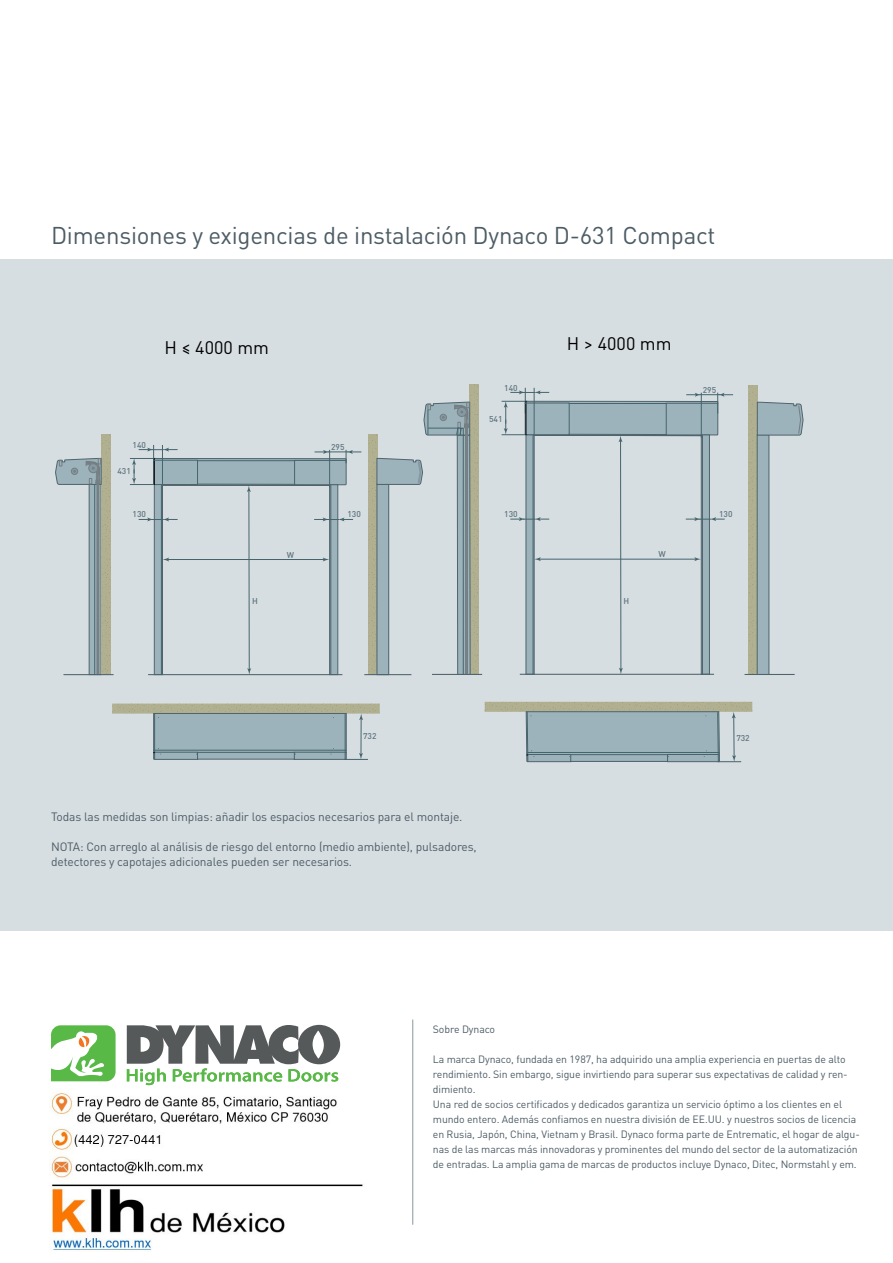
<style>
.page{position:relative;width:893px;height:1263px;background:#fff}
.page>*{position:absolute;margin:0;border:0;box-sizing:border-box;transform-origin:0 0}
.t1{font:24px "DINOT";letter-spacing:-.01em;color:#4c5c65}
.t2{font:18px "DINOT";color:#000}
.t3{font:12px/15px "DINOT";letter-spacing:-.01em;color:#4c5c65}
.t4{font:10.5px/15px "DINOT";letter-spacing:-.01em;color:#4c5c65}
.t5{font:500 8.4px "DINOT";color:#5e757d}
</style>
<div class="page">
<div style="left:0;top:259px;width:893px;height:672px;background:#d7dee2"></div>
<svg style="left:51px;top:1025px;width:65px;height:56px"></svg>
<svg style="left:127px;top:1025px;width:213px;height:60px"></svg>
<hr style="left:412px;top:1019px;width:1px;height:206px;background:#8998a1">
<div style="left:526px;top:435px;width:8px;height:239px;background:#9cb3bc"></div>
<div style="left:526px;top:434px;width:8px;height:241px;border:1px solid #4f646b"></div>
<hr style="left:620px;top:440px;width:1px;height:230px;background:#45646c">
<svg style="left:619px;top:668px;width:4px;height:6px"></svg>
<hr style="left:539px;top:559px;width:157px;height:1px;background:#45646c">
<svg style="left:694px;top:557px;width:7px;height:4px"></svg>
<svg style="left:534px;top:557px;width:7px;height:4px"></svg>
<hr style="left:533px;top:435px;width:1px;height:239px;background:#45646c">
<div style="left:701px;top:435px;width:8px;height:239px;background:#9cb3bc"></div>
<div style="left:701px;top:434px;width:9px;height:241px;border:1px solid #4f646b"></div>
<svg style="left:510px;top:517px;width:39px;height:4px"></svg>
<svg style="left:686px;top:517px;width:39px;height:4px"></svg>
<svg style="left:502px;top:388px;width:231px;height:54px"></svg>
<hr style="left:702px;top:435px;width:1px;height:239px;background:#4f646b">
<hr style="left:520px;top:674px;width:194px;height:1px;background:#4f646b">
<div style="left:154px;top:484px;width:8px;height:191px;background:#9cb3bc"></div>
<div style="left:154px;top:484px;width:9px;height:191px;border:1px solid #4f646b"></div>
<div style="left:368px;top:435px;width:9px;height:240px;background:#b1b091"></div>
<svg style="left:91px;top:494px;width:6px;height:179px"></svg>
<div style="left:89px;top:484px;width:12px;height:191px;border:1px solid #4f646b"></div>
<div style="left:101px;top:435px;width:9px;height:240px;background:#b1b091"></div>
<hr style="left:249px;top:490px;width:1px;height:180px;background:#45646c">
<svg style="left:247px;top:668px;width:4px;height:6px"></svg>
<hr style="left:167px;top:559px;width:158px;height:1px;background:#45646c">
<svg style="left:323px;top:557px;width:6px;height:4px"></svg>
<svg style="left:163px;top:557px;width:6px;height:4px"></svg>
<hr style="left:364px;top:674px;width:47px;height:1px;background:#4f646b">
<svg style="left:55px;top:458px;width:47px;height:36px"></svg>
<div style="left:97px;top:483px;width:2px;height:191px;border:1px solid #747e83"></div>
<hr style="left:94px;top:484px;width:1px;height:191px;background:#45646c">
<hr style="left:161px;top:484px;width:1px;height:191px;background:#45646c">
<svg style="left:331px;top:492px;width:5px;height:181px"></svg>
<div style="left:329px;top:484px;width:9px;height:191px;border:1px solid #4f646b"></div>
<svg style="left:139px;top:517px;width:39px;height:4px"></svg>
<svg style="left:314px;top:517px;width:39px;height:4px"></svg>
<hr style="left:63px;top:674px;width:51px;height:1px;background:#4f646b">
<svg style="left:130px;top:445px;width:231px;height:47px"></svg>
<hr style="left:330px;top:485px;width:1px;height:190px;background:#4f646b">
<hr style="left:148px;top:674px;width:194px;height:1px;background:#4f646b">
<svg style="left:112px;top:703px;width:268px;height:57px"></svg>
<svg style="left:485px;top:701px;width:267px;height:62px"></svg>
<div style="left:470px;top:385px;width:9px;height:289px;background:#b1b091"></div>
<div style="left:457px;top:435px;width:14px;height:240px;border:1px solid #4f646b"></div>
<svg style="left:376px;top:401px;width:94px;height:274px"></svg>
<div style="left:465px;top:427px;width:3px;height:247px;border:1px solid #747e83"></div>
<hr style="left:432px;top:674px;width:50px;height:1px;background:#4f646b">
<div style="left:748px;top:385px;width:9px;height:289px;background:#b1b091"></div>
<div style="left:757px;top:435px;width:12px;height:239px;background:#9cb3bc"></div>
<div style="left:757px;top:434px;width:12px;height:241px;border:1px solid #4f646b"></div>
<hr style="left:744px;top:674px;width:51px;height:1px;background:#4f646b">
<svg style="left:756px;top:401px;width:48px;height:43px"></svg>
<img style="left:50px;top:1090px;width:313px;height:162px">
<h1 class="t1" style="left:51px;top:220px;width:666px">Dimensiones y exigencias de instalación Dynaco D-631 Compact</h1>
<p class="t5" style="left:133px;top:439px;width:15px">140</p>
<p class="t5" style="left:117px;top:466px;width:15px">431</p>
<p class="t5" style="left:133px;top:509px;width:15px">130</p>
<h2 class="t2" style="left:164px;top:336px;width:106px">H ≤ 4000 mm</h2>
<h2 class="t2" style="left:567px;top:332px;width:106px">H &gt; 4000 mm</h2>
<p class="t5" style="left:504px;top:382px;width:15px">140</p>
<p class="t5" style="left:252px;top:596px;width:7px">H</p>
<p class="t5" style="left:287px;top:549px;width:9px">W</p>
<p class="t5" style="left:331px;top:442px;width:15px">295</p>
<p class="t5" style="left:347px;top:509px;width:15px">130</p>
<p class="t5" style="left:489px;top:414px;width:15px">541</p>
<p class="t5" style="left:504px;top:509px;width:15px">130</p>
<p class="t5" style="left:624px;top:595px;width:7px">H</p>
<p class="t5" style="left:658px;top:549px;width:9px">W</p>
<p class="t5" style="left:703px;top:385px;width:15px">295</p>
<p class="t5" style="left:719px;top:509px;width:15px">130</p>
<p class="t5" style="left:363px;top:731px;width:15px">732</p>
<p class="t5" style="left:736px;top:733px;width:15px">732</p>
<p class="t3" style="left:51px;top:809px;width:413px">Todas las medidas son limpias: añadir los espacios necesarios para el montaje.</p>
<p class="t3" style="left:51px;top:839px;width:427px">NOTA: Con arreglo al análisis de riesgo del entorno (medio ambiente), pulsadores, detectores y capotajes adicionales pueden ser necesarios.</p>
<p class="t4" style="left:433px;top:1021px;width:64px">Sobre Dynaco</p>
<p class="t4" style="left:433px;top:1051px;width:428px">La marca Dynaco, fundada en 1987, ha adquirido una amplia experiencia en puertas de alto rendimiento. Sin embargo, sigue invirtiendo para superar sus expectativas de calidad y ren&shy;dimiento.<br>Una red de socios certificados y dedicados garantiza un servicio óptimo a los clientes en el mundo entero. Además confiamos en nuestra división de EE.UU. y nuestros socios de licencia en Rusia, Japón, China, Vietnam y Brasil. Dynaco forma parte de Entrematic, el hogar de algu&shy;nas de las marcas más innovadoras y prominentes del mundo del sector de la automatización de entradas. La amplia gama de marcas de productos incluye Dynaco, Ditec, Normstahl y em.</p>
</div>
